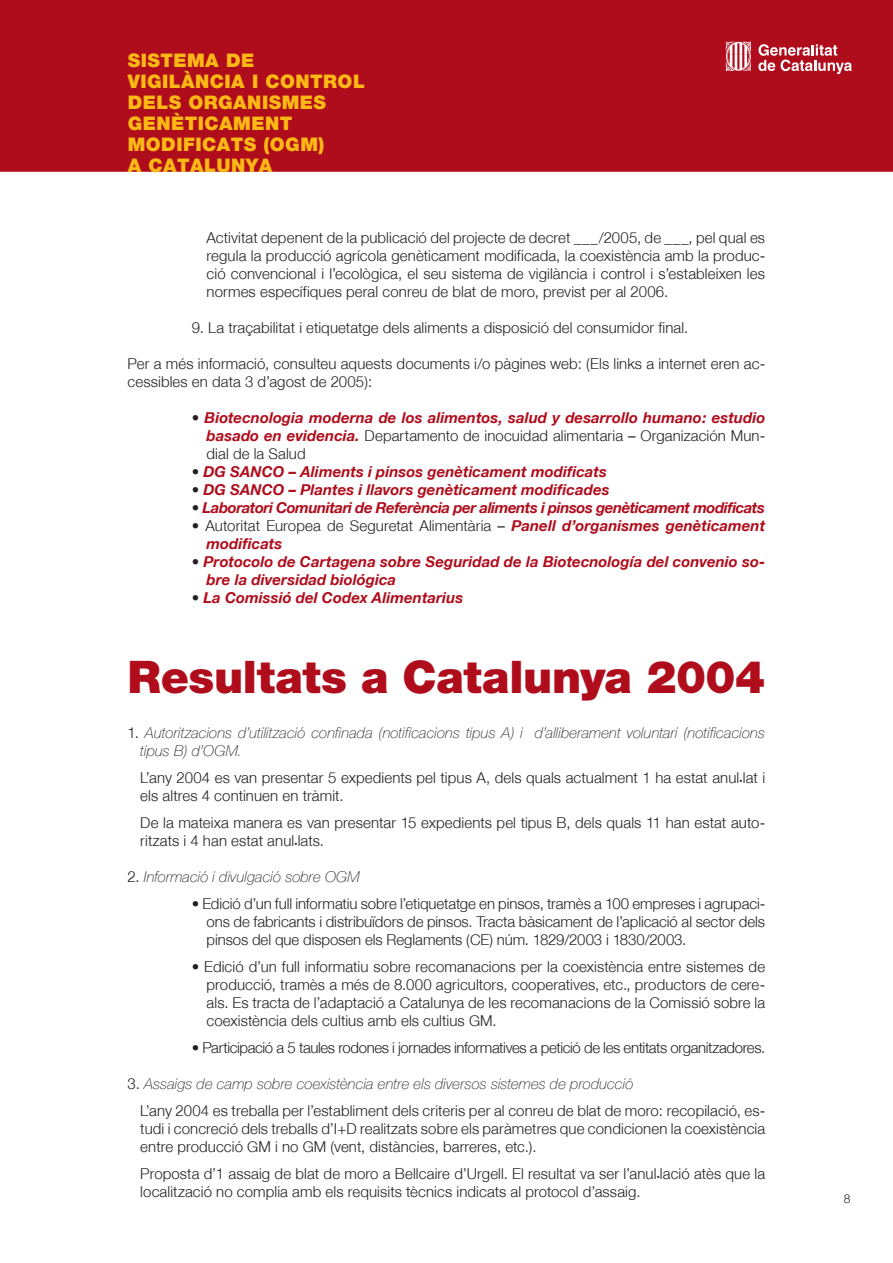
<style>
.page{position:relative;width:893px;height:1263px;background:#fff}
.page>*{position:absolute;margin:0;border:0;box-sizing:border-box;transform-origin:0 0}
.t1{font:900 45px "Helvetica Neue";letter-spacing:-.01em;color:#b00d1c}
.t2{font:900 18.75px/21px "Helvetica Neue";letter-spacing:.025em;color:#fcb814}
.t3{font:300 15px/18px "Helvetica Neue";letter-spacing:.005em;color:#231f20}
.t4{font:italic 700 15px/18px "Helvetica Neue";letter-spacing:.005em;color:#b00d1c;text-align:justify}
.t5{font:italic 100 15px/18px "Helvetica Neue";letter-spacing:.005em;color:#231f20}
.t6{font:300 15px "Helvetica Neue";letter-spacing:-.025em;color:#231f20}
.t7{font:italic 700 15px "Helvetica Neue";letter-spacing:-.025em;color:#b00d1c}
.t8{font:300 12px "Helvetica Neue";color:#231f20}
.s1{font-weight:300;font-style:normal;color:#231f20}
.s2{font-weight:700;font-style:italic;color:#b00d1c}
.s3{font-weight:300;font-style:normal}
.s4{font-size:6px}
.s5{font-weight:100;font-style:italic}
</style>
<div class="page">
<div style="left:1px;top:1px;width:891px;height:170px;background:#b00d1c"></div>
<div style="left:0;top:0;width:893px;height:172px;border:2px solid #b00d1c"></div>
<svg style="left:758px;top:44px;width:94px;height:30px"></svg>
<svg style="left:726px;top:41px;width:25px;height:30px"></svg>
<p class="t2" style="left:128px;top:50px;width:239px">SISTEMA DE<br>VIGILÀNCIA I CONTROL<br>DELS ORGANISMES<br>GENÈTICAMENT<br>MODIFICATS (OGM)<br>A CATALUNYA</p>
<p class="t3" style="left:207px;top:228px;width:560px;text-align:justify">Activitat depenent de la publicació del projecte de decret ___/2005, de ___, pel qual es regula la producció agrícola genèticament modificada, la coexistència amb la produc&shy;ció convencional i l’ecològica, el seu sistema de vigilància i control i s’estableixen les normes específiques peral conreu de blat de moro, previst per al 2006.</p>
<p class="t3" style="left:192px;top:318px;width:498px">9. La traçabilitat i etiquetatge dels aliments a disposició del consumidor final.</p>
<p class="t3" style="left:128px;top:354px;width:639px">Per a més informació, consulteu aquests documents i/o pàgines web: (Els links a internet eren ac&shy;cessibles en data 3 d’agost de 2005):</p>
<p class="t4" style="left:207px;top:408px;width:560px;text-indent:-15px"><span class="s1">•</span> Biotecnologia moderna de los alimentos, salud y desarrollo humano: estudio basado en evidencia. <span class="s1">Departamento de inocuidad alimentaria – Organización Mun&shy;dial de la Salud</span></p>
<p class="t4" style="left:192px;top:462px;width:417px"><span class="s1">•</span> DG SANCO – Aliments i pinsos genèticament modificats</p>
<p class="t4" style="left:192px;top:480px;width:419px"><span class="s1">•</span> DG SANCO – Plantes i llavors genèticament modificades</p>
<p class="t7" style="left:192px;top:498px;width:575px"><span class="s1">•</span> Laboratori Comunitari de Referència per aliments i pinsos genèticament modificats</p>
<p class="t3" style="left:207px;top:516px;width:560px;text-indent:-15px">• Autoritat Europea de Seguretat Alimentària – <span class="s2">Panell d’organismes genèticament modificats</span></p>
<p class="t4" style="left:207px;top:552px;width:560px;text-indent:-15px"><span class="s1">•</span> Protocolo de Cartagena sobre Seguridad de la Biotecnología del convenio so&shy;bre la diversidad biológica</p>
<p class="t4" style="left:192px;top:588px;width:273px"><span class="s1">•</span> La Comissió del Codex Alimentarius</p>
<h1 class="t1" style="left:128px;top:650px;width:639px">Resultats a Catalunya 2004</h1>
<p class="t5" style="left:140px;top:724px;width:626px;text-indent:-13px"><span class="s3">1.</span> Autoritzacions d’utilització confinada (notificacions tipus A) i d’alliberament voluntari (notificacions tipus B) d’OGM.</p>
<p class="t3" style="left:140px;top:768px;width:626px">L’any 2004 es van presentar 5 expedients pel tipus A, dels quals actualment 1 ha estat anul<span class="s4">•</span>lat i els altres 4 continuen en tràmit.</p>
<p class="t3" style="left:140px;top:813px;width:626px">De la mateixa manera es van presentar 15 expedients pel tipus B, dels quals 11 han estat auto&shy;ritzats i 4 han estat anul<span class="s4">•</span>lats.</p>
<p class="t5" style="left:128px;top:868px;width:234px"><span class="s3">2.</span> Informació i divulgació sobre OGM</p>
<p class="t3" style="left:207px;top:894px;width:560px;text-align:justify;text-indent:-15px">• Edició d’un full informatiu sobre l’etiquetatge en pinsos, tramès a 100 empreses i agrupaci&shy;ons de fabricants i distribuïdors de pinsos. Tracta bàsicament de l’aplicació al sector dels pinsos del que disposen els Reglaments (CE) núm. 1829/2003 i 1830/2003.</p>
<p class="t3" style="left:207px;top:957px;width:560px;text-align:justify;text-indent:-15px">• Edició d’un full informatiu sobre recomanacions per la coexistència entre sistemes de producció, tramès a més de 8.000 agricultors, cooperatives, etc., productors de cere&shy;als. Es tracta de l’adaptació a Catalunya de les recomanacions de la Comissió sobre la coexistència dels cultius amb els cultius GM.</p>
<p class="t6" style="left:192px;top:1038px;width:575px">• Participació a 5 taules rodones i jornades informatives a petició de les entitats organitzadores.</p>
<p class="t3" style="left:140px;top:1070px;width:626px;line-height:27px;text-indent:-13px">3. <span class="s5">Assaigs de camp sobre coexistència entre els diversos sistemes de producció<br></span>L’any 2004 es treballa per l’establiment dels criteris per al conreu de blat de moro: recopilació, es-</p>
<p class="t3" style="left:140px;top:1119px;width:626px">tudi i concreció dels treballs d’I+D realitzats sobre els paràmetres que condicionen la coexistència entre producció GM i no GM (vent, distàncies, barreres, etc.).</p>
<p class="t3" style="left:140px;top:1164px;width:626px">Proposta d’1 assaig de blat de moro a Bellcaire d’Urgell. El resultat va ser l’anul<span class="s4">•</span>lació atès que la localització no complia amb els requisits tècnics indicats al protocol d’assaig.</p>
<p class="t8" style="left:844px;top:1192px;width:8px">8</p>
</div>
